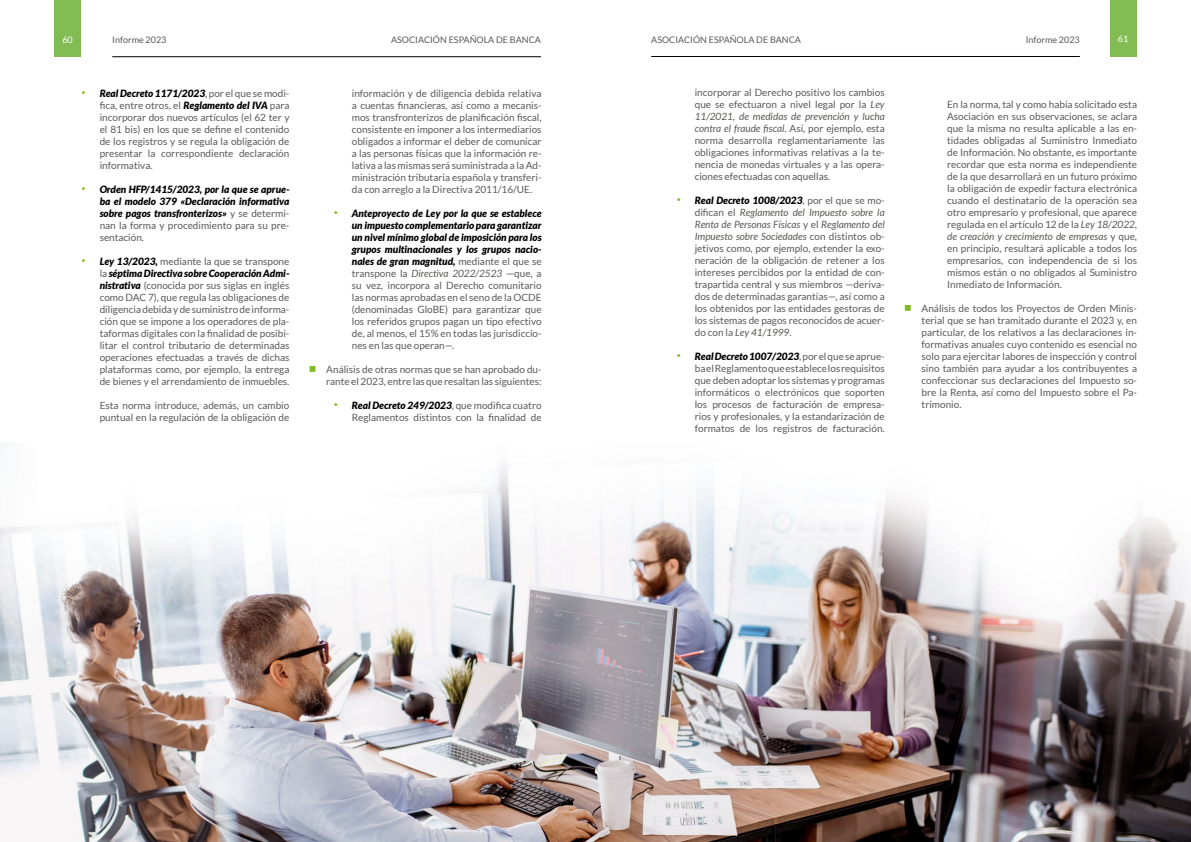
<style>
.page{position:relative;width:1191px;height:842px;background:#fff}
.page>*{position:absolute;margin:0;border:0;box-sizing:border-box;transform-origin:0 0}
.t1{font:10px/12px "Lato";color:#595959;text-align:justify}
.t2{font:italic 900 10px/12px "Lato";color:#000;text-align:justify}
.t3{font:9px "Lato";color:#585856}
.t4{font:9px "Lato";color:#fff}
.s1{font-weight:700;font-size:15px;color:#80ba27}
.s2{font-weight:900;font-style:italic;color:#000}
.s3{font-weight:700;font-style:normal;font-size:15px;color:#80ba27}
.s4{font-weight:400;font-style:normal;color:#595959}
.s5{font-style:italic;color:#585856}
.s6{font-family:"Montserrat";font-size:15px;color:#80ba27}
</style>
<div class="page">
<div style="left:1110px;top:0;width:26px;height:57px;background:#82bc52"></div>
<div style="left:54px;top:0;width:27px;height:57px;background:#82bc52"></div>
<hr style="left:112px;top:56px;width:429px;height:1px;background:#000">
<hr style="left:651px;top:56px;width:428px;height:1px;background:#000">
<img style="left:0;top:465px;width:1191px;height:377px">
<p class="t4" style="left:62px;top:35px;width:12px">60</p>
<p class="t3" style="left:112px;top:35px;width:56px">Informe 2023</p>
<p class="t3" style="left:391px;top:35px;width:151px">ASOCIACIÓN ESPAÑOLA DE BANCA</p>
<p class="t3" style="left:651px;top:35px;width:151px">ASOCIACIÓN ESPAÑOLA DE BANCA</p>
<p class="t3" style="left:1025px;top:35px;width:56px">Informe 2023</p>
<p class="t4" style="left:1118px;top:34px;width:12px">61</p>
<p class="t1" style="left:100px;top:87px;width:191px;text-indent:-18px"><span class="s1">·</span> <span class="s2">Real Decreto 1171/2023</span>, por el que se modi&shy;fica, entre otros, el <span class="s2">Reglamento del IVA</span> para incorporar dos nuevos artículos (el 62 ter y el 81 bis) en los que se define el contenido de los registros y se regula la obligación de presentar la correspondiente declaración informativa.</p>
<p class="t2" style="left:100px;top:183px;width:191px;text-indent:-18px"><span class="s3">·</span> Orden HFP/1415/2023, por la que se aprue&shy;ba el modelo 379 «Declaración informativa sobre pagos transfronterizos» <span class="s4">y se determi&shy;nan la forma y procedimiento para su pre&shy;sentación.</span></p>
<p class="t1" style="left:100px;top:255px;width:191px;text-indent:-18px"><span class="s1">·</span> <span class="s2">Ley 13/2023,</span> mediante la que se transpone la <span class="s2">séptima Directiva sobre Cooperación Admi&shy;nistrativa</span> (conocida por sus siglas en inglés como DAC 7), que regula las obligaciones de diligencia debida y de suministro de informa&shy;ción que se impone a los operadores de pla&shy;taformas digitales con la finalidad de posibi&shy;litar el control tributario de determinadas operaciones efectuadas a través de dichas plataformas como, por ejemplo, la entrega de bienes y el arrendamiento de inmuebles.</p>
<p class="t1" style="left:100px;top:399px;width:191px">Esta norma introduce, además, un cambio puntual en la regulación de la obligación de</p>
<p class="t1" style="left:352px;top:87px;width:191px">información y de diligencia debida relativa a cuentas financieras, así como a mecanis&shy;mos transfronterizos de planificación fiscal, consistente en imponer a los intermediarios obligados a informar el deber de comunicar a las personas físicas que la información re&shy;lativa a las mismas será suministrada a la Ad&shy;ministración tributaria española y transferi&shy;da con arreglo a la Directiva 2011/16/UE.</p>
<p class="t1" style="left:352px;top:207px;width:191px;text-indent:-18px"><span class="s1">·</span> <span class="s2">Anteproyecto de Ley por la que se establece un impuesto complementario para garantizar un nivel mínimo global de imposición para los grupos multinacionales y los grupos nacio&shy;nales de gran magnitud,</span> mediante el que se transpone la <span class="s5">Directiva 2022/2523</span> —que, a su vez, incorpora al Derecho comunitario las normas aprobadas en el seno de la OCDE (denominadas GloBE) para garantizar que los referidos grupos pagan un tipo efectivo de, al menos, el 15% en todas las jurisdiccio&shy;nes en las que operan—.</p>
<p class="t1" style="left:308px;top:363px;width:235px;text-align:right"><span class="s6">■</span> Análisis de otras normas que se han aprobado du&shy;rante el 2023, entre las que resaltan las siguientes:</p>
<p class="t1" style="left:334px;top:399px;width:209px;text-align:right"><span class="s1">·</span> <span class="s2">Real Decreto 249/2023</span>, que modifica cuatro<br>Reglamentos distintos con la finalidad de</p>
<p class="t1" style="left:694px;top:86px;width:191px">incorporar al Derecho positivo los cambios que se efectuaron a nivel legal por la <span class="s5">Ley 11/2021, de medidas de prevención y lucha contra el fraude fiscal</span>. Así, por ejemplo, esta norma desarrolla reglamentariamente las obligaciones informativas relativas a la te&shy;nencia de monedas virtuales y a las opera&shy;ciones efectuadas con aquellas.</p>
<p class="t1" style="left:694px;top:194px;width:191px;text-indent:-18px"><span class="s1">·</span> <span class="s2">Real Decreto 1008/2023</span>, por el que se mo&shy;difican el <span class="s5">Reglamento del Impuesto sobre la Renta de Personas Físicas</span> y el <span class="s5">Reglamento del Impuesto sobre Sociedades</span> con distintos ob&shy;jetivos como, por ejemplo, extender la exo&shy;neración de la obligación de retener a los intereses percibidos por la entidad de con&shy;trapartida central y sus miembros —deriva&shy;dos de determinadas garantías—, así como a los obtenidos por las entidades gestoras de los sistemas de pagos reconocidos de acuer&shy;do con la <span class="s5">Ley 41/1999</span>.</p>
<p class="t1" style="left:694px;top:350px;width:191px;text-indent:-18px"><span class="s1">·</span> <span class="s2">Real Decreto 1007/2023</span>, por el que se aprue&shy;ba el Reglamento que establece los requisitos que deben adoptar los sistemas y programas informáticos o electrónicos que soporten los procesos de facturación de empresa&shy;rios y profesionales, y la estandarización de formatos de los registros de facturación.</p>
<p class="t1" style="left:947px;top:98px;width:191px">En la norma, tal y como había solicitado esta Asociación en sus observaciones, se aclara que la misma no resulta aplicable a las en&shy;tidades obligadas al Suministro Inmediato de Información. No obstante, es importante recordar que esta norma es independiente de la que desarrollará en un futuro próximo la obligación de expedir factura electrónica cuando el destinatario de la operación sea otro empresario y profesional, que aparece regulada en el artículo 12 de la <span class="s5">Ley 18/2022, de creación y crecimiento de empresas</span> y que, en principio, resultará aplicable a todos los empresarios, con independencia de si los mismos están o no obligados al Suministro Inmediato de Información.</p>
<p class="t1" style="left:921px;top:302px;width:217px;text-indent:-18px"><span class="s6">■</span> Análisis de todos los Proyectos de Orden Minis&shy;terial que se han tramitado durante el 2023 y, en particular, de los relativos a las declaraciones in&shy;formativas anuales cuyo contenido es esencial no solo para ejercitar labores de inspección y control sino también para ayudar a los contribuyentes a confeccionar sus declaraciones del Impuesto so&shy;bre la Renta, así como del Impuesto sobre el Pa&shy;trimonio.</p>
</div>
